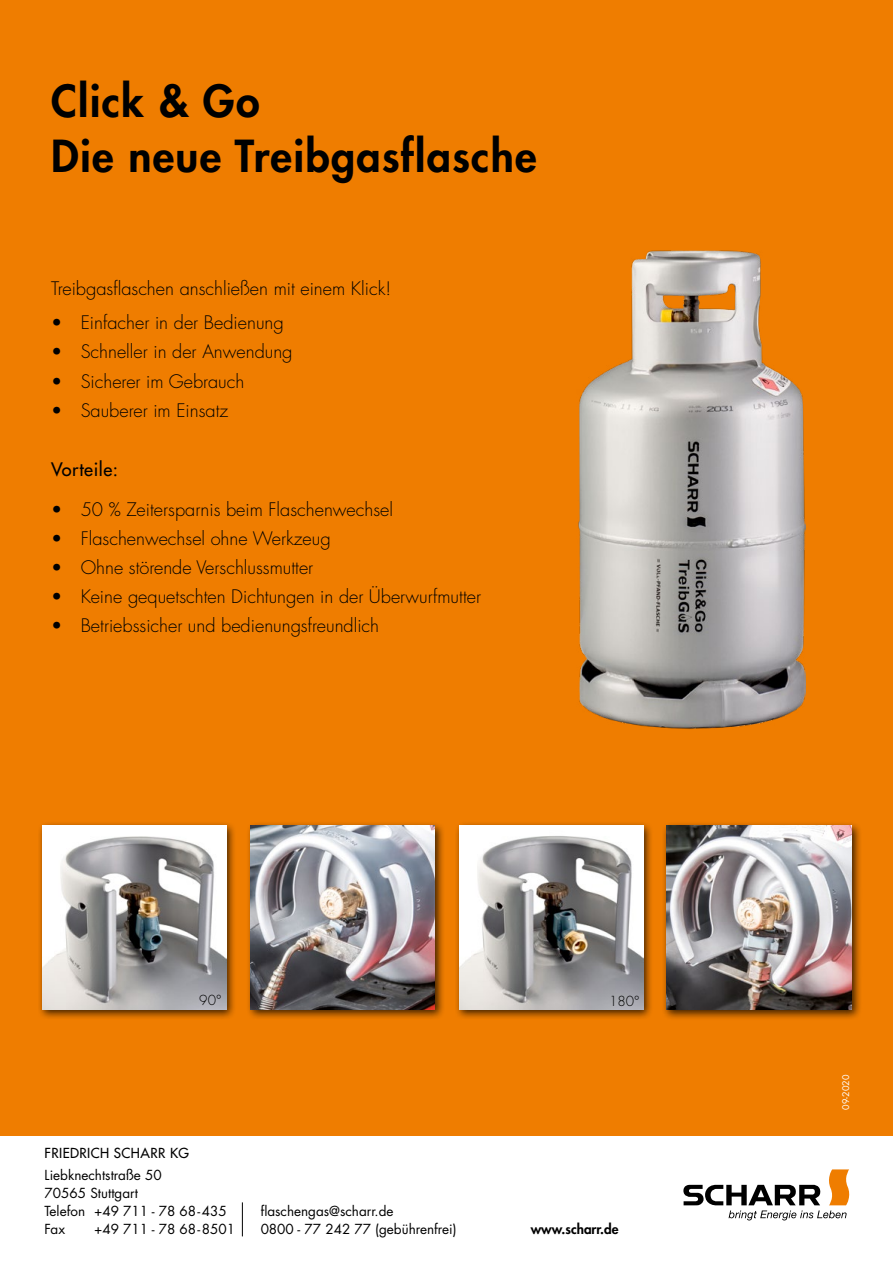
<style>
.page{position:relative;width:893px;height:1263px;background:#fff}
.page>*{position:absolute;margin:0;border:0;box-sizing:border-box;transform-origin:0 0}
.t1{font:800 42.9px/54.8px "Futura LT Pro";letter-spacing:.03em;color:#000}
.t2{font:300 18.15px "Futura LT Pro";color:#000}
.t3{font:500 18.15px "Futura LT Pro";letter-spacing:.03em;color:#000}
.t4{font:13.5px/18px "Futura LT Pro";color:#000}
.t5{font:500 13.5px "Futura LT Pro";letter-spacing:.03em;color:#000}
.t6{font:800 13.5px "Futura LT Pro";color:#000}
.t7{font:300 13.5px "Futura LT Pro";color:#000}
.t8{font:9px "Futura LT Pro";color:#fff}
</style>
<div class="page">
<div style="left:0;top:0;width:893px;height:1135px;background:#ef7d00"></div>
<svg style="left:683px;top:1169px;width:167px;height:51px"></svg>
<div style="left:455px;top:820px;width:198px;height:200px;background:#000;opacity:.75"></div>
<img style="left:459px;top:826px;width:184px;height:183px">
<div style="left:246px;top:821px;width:199px;height:199px;background:#000;opacity:.75"></div>
<img style="left:251px;top:826px;width:184px;height:183px">
<div style="left:661px;top:821px;width:201px;height:200px;background:#000;opacity:.75"></div>
<img style="left:666px;top:826px;width:185px;height:183px">
<div style="left:38px;top:820px;width:199px;height:200px;background:#000;opacity:.75"></div>
<img style="left:43px;top:826px;width:183px;height:183px">
<hr style="left:242px;top:1202px;width:1px;height:34px;background:#000">
<img style="left:578px;top:251px;width:227px;height:478px">
<h1 class="t1" style="left:51px;top:72px;width:487px">Click &amp; Go<br>Die neue Treibgasflasche</h1>
<p class="t2" style="left:51px;top:277px;width:342px">Treibgasflaschen anschließen mit einem Klick!</p>
<p class="t2" style="left:51px;top:311px;width:234px">• Einfacher in der Bedienung</p>
<p class="t2" style="left:51px;top:340px;width:243px">• Schneller in der Anwendung</p>
<p class="t2" style="left:51px;top:369px;width:195px">• Sicherer im Gebrauch</p>
<p class="t2" style="left:51px;top:398px;width:179px">• Sauberer im Einsatz</p>
<p class="t3" style="left:51px;top:456px;width:69px">Vorteile:</p>
<p class="t2" style="left:51px;top:497px;width:344px">• 50 % Zeitersparnis beim Flaschenwechsel</p>
<p class="t2" style="left:51px;top:526px;width:281px">• Flaschenwechsel ohne Werkzeug</p>
<p class="t2" style="left:51px;top:555px;width:264px">• Ohne störende Verschlussmutter</p>
<p class="t2" style="left:51px;top:585px;width:432px">• Keine gequetschten Dichtungen in der Überwurfmutter</p>
<p class="t2" style="left:51px;top:614px;width:330px">• Betriebssicher und bedienungsfreundlich</p>
<p class="t7" style="left:199px;top:991px;width:24px">90°</p>
<p class="t7" style="left:609px;top:992px;width:32px">180°</p>
<p class="t5" style="left:45px;top:1143px;width:146px">FRIEDRICH SCHARR KG</p>
<p class="t4" style="left:45px;top:1166px;width:184px">Liebknechtstraße 50<br>70565 Stuttgart<br>Telefon +49 711 - 78 68-435</p>
<p class="t4" style="left:261px;top:1202px;width:134px">flaschengas@scharr.de</p>
<p class="t4" style="left:45px;top:1220px;width:22px">Fax</p>
<p class="t4" style="left:94px;top:1220px;width:143px">+49 711 - 78 68-8501</p>
<p class="t4" style="left:261px;top:1220px;width:197px">0800 - 77 242 77 (gebührenfrei)</p>
<p class="t6" style="left:531px;top:1219px;width:89px">www.scharr.de</p>
<p class="t8" style="left:840px;top:1110px;width:37px;rotate:-90deg">09-2020</p>
</div>
